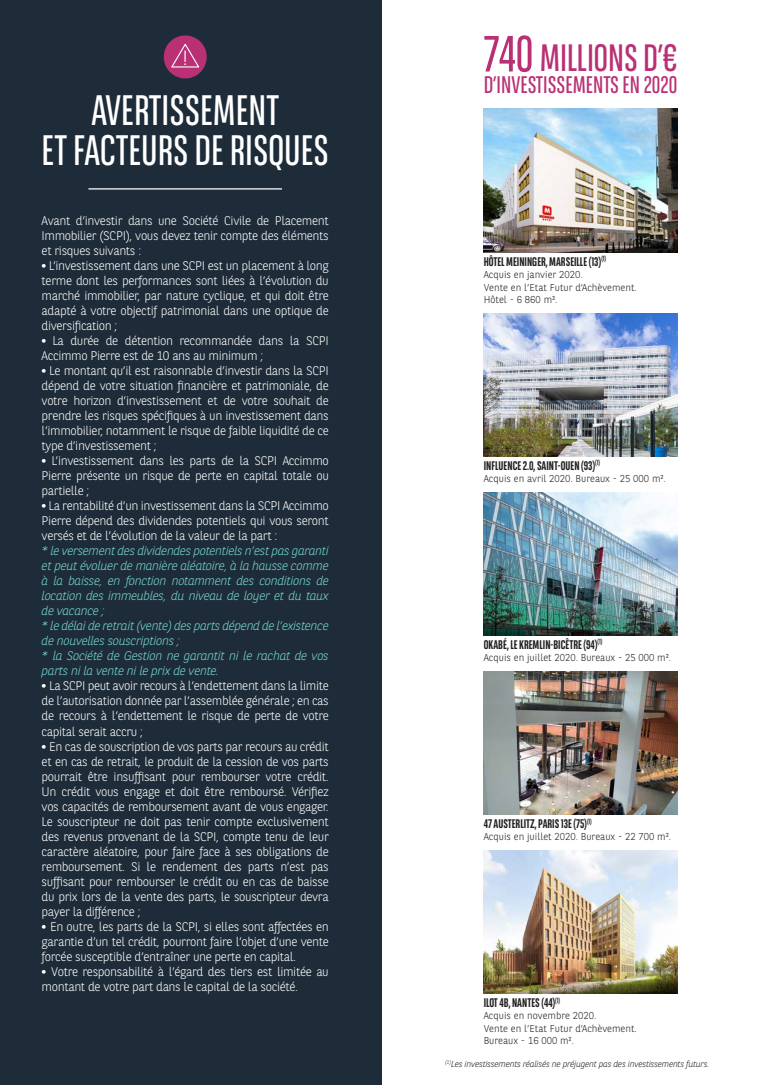
<style>
.page{position:relative;width:780px;height:1085px;background:#fff}
.page>*{position:absolute;margin:0;border:0;box-sizing:border-box;transform-origin:0 0}
.t1{font:42.5px/40px "BNPP Sans Condensed";color:#fff;text-align:center}
.t2{font:38px "BNPP Sans Condensed";color:#ba3075}
.t3{font:24px "BNPP Sans Condensed";color:#ba3075}
.t4{font:300 20.62px "BNPP Sans";color:#fff}
.t5{font:300 12.5px/15px "BNPP Sans";letter-spacing:-.03em;color:#fff;text-align:justify}
.t6{font:italic 300 12.5px/15px "BNPP Sans";letter-spacing:-.03em;color:#75d7d1}
.Legende_Blanche{font:700 12.5px "BNPP Sans Condensed";color:#231f20}
.Legende_Blanche-2{font:300 10px/12.5px "BNPP Sans";color:#231f20}
.t7{font:italic 300 8.75px "BNPP Sans";letter-spacing:-.03em;color:#231f20}
.s1{font-weight:700}
.s2{font-size:50.75px}
</style>
<div class="page">
<div style="left:0;top:0;width:381px;height:1084px;background:#1d2c38"></div>
<img style="left:483px;top:313px;width:194px;height:143px">
<img style="left:483px;top:492px;width:194px;height:143px">
<img style="left:483px;top:671px;width:194px;height:143px">
<img style="left:483px;top:850px;width:194px;height:143px">
<hr style="left:88px;top:188px;width:194px;height:1px;background:#fff">
<div style="left:164px;top:35px;width:43px;height:43px;background:#ba3075;border-radius:50%"></div>
<svg style="left:171px;top:43px;width:29px;height:25px"></svg>
<img style="left:483px;top:109px;width:194px;height:143px">
<p class="t4" style="left:182px;top:43px;width:7px">!</p>
<p class="t1" style="left:42px;top:89px;width:289px">AVERTISSEMENT<br>ET FACTEURS DE RISQUES</p>
<p class="t5" style="left:42px;top:213px;width:288px">Avant d’investir dans une Société Civile de Placement Immobilier (SCPI), vous devez tenir compte des éléments et risques suivants :</p>
<p class="t5" style="left:42px;top:258px;width:289px"><span class="s1">•</span> L’investissement dans une SCPI est un placement à long terme dont les performances sont liées à l’évolution du marché immobilier, par nature cyclique, et qui doit être adapté à votre objectif patrimonial dans une optique de diversification ;</p>
<p class="t5" style="left:42px;top:333px;width:288px"><span class="s1">•</span> La durée de détention recommandée dans la SCPI<br>Accimmo Pierre est de 10 ans au minimum ;</p>
<p class="t5" style="left:42px;top:363px;width:289px"><span class="s1">•</span> Le montant qu’il est raisonnable d’investir dans la SCPI dépend de votre situation financière et patrimoniale, de votre horizon d’investissement et de votre souhait de prendre les risques spécifiques à un investissement dans l’immobilier, notamment le risque de faible liquidité de ce type d’investissement ;</p>
<p class="t5" style="left:42px;top:453px;width:289px"><span class="s1">•</span> L’investissement dans les parts de la SCPI Accimmo Pierre présente un risque de perte en capital totale ou partielle ;</p>
<p class="t5" style="left:42px;top:498px;width:289px"><span class="s1">•</span> La rentabilité d’un investissement dans la SCPI Accimmo Pierre dépend des dividendes potentiels qui vous seront versés et de l’évolution de la valeur de la part :</p>
<p class="t6" style="left:42px;top:543px;width:289px;text-align:justify">* le versement des dividendes potentiels n’est pas garanti et peut évoluer de manière aléatoire, à la hausse comme à la baisse, en fonction notamment des conditions de location des immeubles, du niveau de loyer et du taux de vacance ;</p>
<p class="t6" style="left:42px;top:618px;width:289px">* le délai de retrait (vente) des parts dépend de l’existence de nouvelles souscriptions ;</p>
<p class="t6" style="left:42px;top:648px;width:288px">* la Société de Gestion ne garantit ni le rachat de vos parts ni la vente ni le prix de vente.</p>
<p class="t5" style="left:42px;top:678px;width:289px"><span class="s1">•</span> La SCPI peut avoir recours à l’endettement dans la limite de l’autorisation donnée par l’assemblée générale ; en cas de recours à l’endettement le risque de perte de votre capital serait accru ;</p>
<p class="t5" style="left:42px;top:738px;width:289px"><span class="s1">•</span> En cas de souscription de vos parts par recours au crédit et en cas de retrait, le produit de la cession de vos parts pourrait être insuffisant pour rembourser votre crédit.<br>Un crédit vous engage et doit être remboursé. Vérifiez vos capacités de remboursement avant de vous engager.<br>Le souscripteur ne doit pas tenir compte exclusivement des revenus provenant de la SCPI, compte tenu de leur caractère aléatoire, pour faire face à ses obligations de remboursement. Si le rendement des parts n’est pas suffisant pour rembourser le crédit ou en cas de baisse du prix lors de la vente des parts, le souscripteur devra payer la différence ;</p>
<p class="t5" style="left:42px;top:918px;width:289px"><span class="s1">•</span> En outre, les parts de la SCPI, si elles sont affectées en garantie d’un tel crédit, pourront faire l’objet d’une vente forcée susceptible d’entraîner une perte en capital.</p>
<p class="t5" style="left:42px;top:963px;width:289px"><span class="s1">•</span> Votre responsabilité à l’égard des tiers est limitée au montant de votre part dans le capital de la société.</p>
<p class="t2" style="left:483px;top:35px;width:195px"><span class="s2">740</span> MILLIONS D’€</p>
<p class="t3" style="left:483px;top:70px;width:195px">D’INVESTISSEMENTS EN 2020</p>
<p class="Legende_Blanche" style="left:483px;top:254px;width:124px">HÔTEL MEININGER, MARSEILLE (13)<sup>(1)</sup></p>
<p class="Legende_Blanche-2" style="left:483px;top:268px;width:155px">Acquis en janvier 2020.<br>Vente en l’Etat Futur d’Achèvement.<br>Hôtel - 6 860 m².</p>
<p class="Legende_Blanche" style="left:483px;top:458px;width:118px">INFLUENCE 2.0, SAINT-OUEN (93)<sup>(1)</sup></p>
<p class="Legende_Blanche-2" style="left:483px;top:472px;width:184px">Acquis en avril 2020. Bureaux - 25 000 m².</p>
<p class="Legende_Blanche" style="left:483px;top:637px;width:120px">OKABÉ, LE KREMLIN-BICÊTRE (94)<sup>(1)</sup></p>
<p class="Legende_Blanche-2" style="left:483px;top:651px;width:189px">Acquis en juillet 2020. Bureaux - 25 000 m².</p>
<p class="Legende_Blanche" style="left:483px;top:816px;width:110px">47 AUSTERLITZ, PARIS 13E (75)<sup>(1)</sup></p>
<p class="Legende_Blanche-2" style="left:483px;top:829px;width:189px">Acquis en juillet 2020. Bureaux - 22 700 m².</p>
<p class="Legende_Blanche" style="left:483px;top:994px;width:78px">ILOT 4B, NANTES (44)<sup>(1)</sup></p>
<p class="Legende_Blanche-2" style="left:483px;top:1008px;width:155px">Acquis en novembre 2020.<br>Vente en l’Etat Futur d’Achèvement.<br>Bureaux - 16 000 m².</p>
<p class="t7" style="left:445px;top:1058px;width:266px"><sup>(1)</sup>Les investissements réalisés ne préjugent pas des investissements futurs.</p>
</div>
